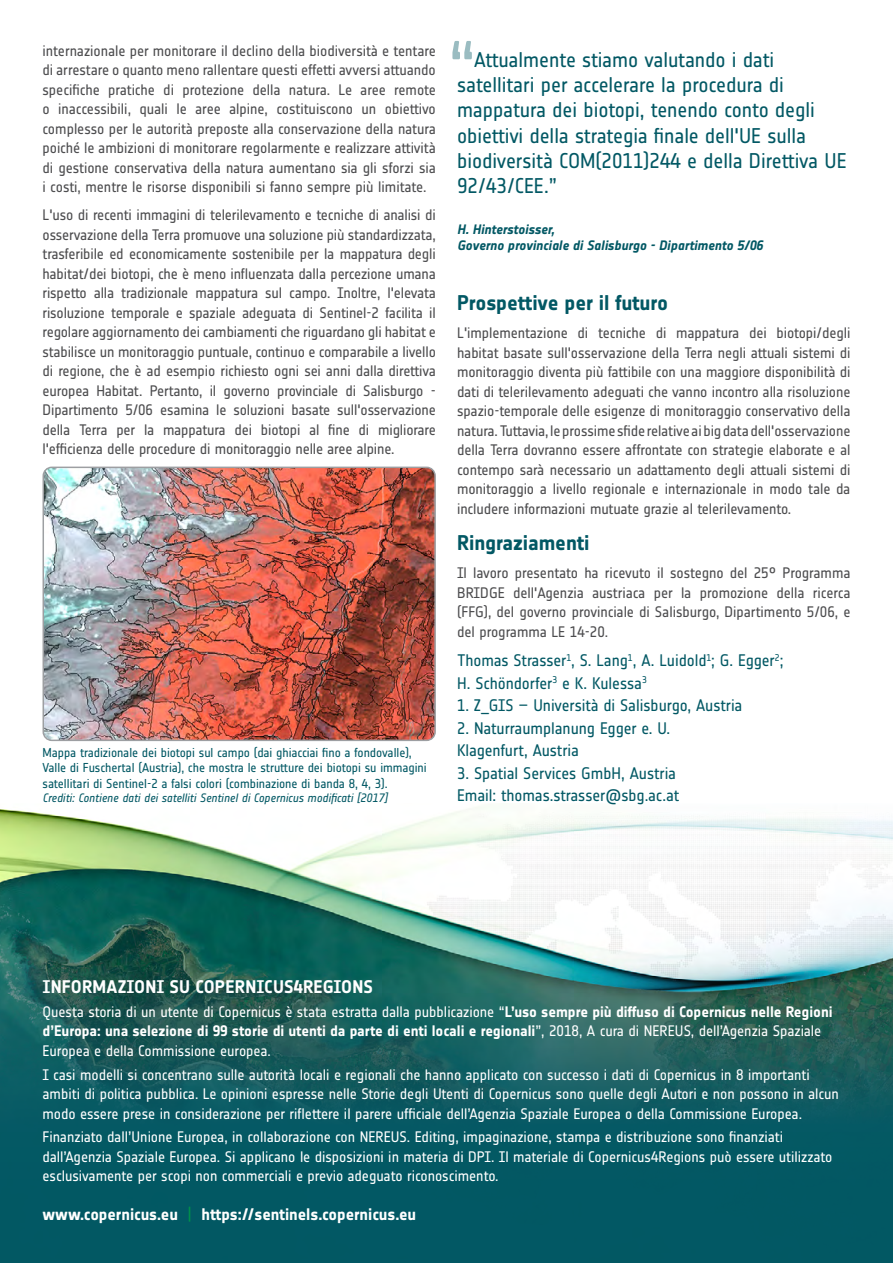
<style>
.page{position:relative;width:893px;height:1263px;background:#fff}
.page>*{position:absolute;margin:0;border:0;box-sizing:border-box;transform-origin:0 0}
.t1{font:21px/25.2px "Notes Esa";letter-spacing:-.005em;color:#025864}
.t2{font:700 21px "Notes Esa";letter-spacing:-.005em;color:#025864}
.t3{font:700 18px "Notes Esa";letter-spacing:.01em;color:#fff}
.t4{font:16.5px/22.5px "Notes Esa";letter-spacing:-.005em;color:#025864}
.t5{font:700 16.5px "Notes Esa";letter-spacing:-.005em;color:#fff}
.t6{font:15px/19.5px "Notes Esa";letter-spacing:-.01em;color:#4d4d4f;text-align:justify}
.t7{font:15px/19.5px "Notes Esa";letter-spacing:-.005em;color:#fff}
.t8{font:italic 700 13.5px/16.2px "Notes Esa";letter-spacing:-.005em;color:#025864}
.t9{font:12.75px/15.3px "Notes Esa";letter-spacing:-.005em;color:#025864}
.t10{font:italic 12px "Notes Esa";letter-spacing:-.005em;color:#025864}
.s1{font-weight:700}
.s2{font-weight:400;color:#009449}
</style>
<div class="page">
<img style="left:0;top:807px;width:893px;height:456px">
<img style="left:43px;top:467px;width:392px;height:273px">
<div style="left:43px;top:467px;width:393px;height:274px;border:2px solid #9d9fa2;border-radius:9px"></div>
<svg style="left:452px;top:41px;width:20px;height:18px"></svg>
<p class="t6" style="left:43px;top:41px;width:395px">internazionale per monitorare il declino della biodiversità e tentare di arrestare o quanto meno rallentare questi effetti avversi attuando specifiche pratiche di protezione della natura. Le aree remote o inaccessibili, quali le aree alpine, costituiscono un obiettivo complesso per le autorità preposte alla conservazione della natura poiché le ambizioni di monitorare regolarmente e realizzare attività di gestione conservativa della natura aumentano sia gli sforzi sia i costi, mentre le risorse disponibili si fanno sempre più limitate.</p>
<p class="t6" style="left:43px;top:205px;width:395px">L'uso di recenti immagini di telerilevamento e tecniche di analisi di osservazione della Terra promuove una soluzione più standardizzata, trasferibile ed economicamente sostenibile per la mappatura degli habitat/dei biotopi, che è meno influenzata dalla percezione umana rispetto alla tradizionale mappatura sul campo. Inoltre, l'elevata risoluzione temporale e spaziale adeguata di Sentinel-2 facilita il regolare aggiornamento dei cambiamenti che riguardano gli habitat e stabilisce un monitoraggio puntuale, continuo e comparabile a livello di regione, che è ad esempio richiesto ogni sei anni dalla direttiva europea Habitat. Pertanto, il governo provinciale di Salisburgo - Dipartimento 5/06 esamina le soluzioni basate sull'osservazione della Terra per la mappatura dei biotopi al fine di migliorare l'efficienza delle procedure di monitoraggio nelle aree alpine.</p>
<p class="t9" style="left:43px;top:745px;width:386px">Mappa tradizionale dei biotopi sul campo (dai ghiacciai fino a fondovalle),<br>Valle di Fuschertal (Austria), che mostra le strutture dei biotopi su immagini satellitari di Sentinel-2 a falsi colori (combinazione di banda 8, 4, 3).</p>
<p class="t10" style="left:43px;top:791px;width:347px">Crediti: Contiene dati dei satelliti Sentinel di Copernicus modificati [2017]</p>
<h1 class="t1" style="left:457px;top:47px;width:391px;text-indent:17px">Attualmente stiamo valutando i dati satellitari per accelerare la procedura di mappatura dei biotopi, tenendo conto degli obiettivi della strategia finale dell'UE sulla biodiversità COM(2011)244 e della Direttiva UE 92/43/CEE.”</h1>
<p class="t8" style="left:457px;top:221px;width:307px">H. Hinterstoisser,<br>Governo provinciale di Salisburgo - Dipartimento 5/06</p>
<h1 class="t2" style="left:457px;top:291px;width:213px">Prospettive per il futuro</h1>
<p class="t6" style="left:457px;top:323px;width:395px">L'implementazione di tecniche di mappatura dei biotopi/degli habitat basate sull'osservazione della Terra negli attuali sistemi di monitoraggio diventa più fattibile con una maggiore disponibilità di dati di telerilevamento adeguati che vanno incontro alla risoluzione spazio-temporale delle esigenze di monitoraggio conservativo della natura. Tuttavia, le prossime sfide relative ai big data dell'osservazione della Terra dovranno essere affrontate con strategie elaborate e al contempo sarà necessario un adattamento degli attuali sistemi di monitoraggio a livello regionale e internazionale in modo tale da includere informazioni mutuate grazie al telerilevamento.</p>
<h1 class="t2" style="left:457px;top:531px;width:134px">Ringraziamenti</h1>
<p class="t6" style="left:457px;top:563px;width:395px">Il lavoro presentato ha ricevuto il sostegno del 25° Programma BRIDGE dell'Agenzia austriaca per la promozione della ricerca (FFG), del governo provinciale di Salisburgo, Dipartimento 5/06, e del programma LE 14-20.</p>
<p class="t4" style="left:457px;top:649px;width:328px">Thomas Strasser<sup>1</sup>, S. Lang<sup>1</sup>, A. Luidold<sup>1</sup>; G. Egger<sup>2</sup>;<br>H. Schöndorfer<sup>3</sup> e K. Kulessa<sup>3</sup></p>
<p class="t4" style="left:457px;top:694px;width:287px">1. Z_GIS – Università di Salisburgo, Austria</p>
<p class="t4" style="left:457px;top:717px;width:215px">2. Naturraumplanung Egger e. U.<br>Klagenfurt, Austria</p>
<p class="t4" style="left:457px;top:762px;width:224px">3. Spatial Services GmbH, Austria<br>Email: thomas.strasser@sbg.ac.at</p>
<p class="t3" style="left:43px;top:976px;width:332px">INFORMAZIONI SU COPERNICUS4REGIONS</p>
<p class="t7" style="left:43px;top:1002px;width:792px">Questa storia di un utente di Copernicus è stata estratta dalla pubblicazione “<span class="s1">L’uso sempre più diffuso di Copernicus nelle Regioni d’Europa: una selezione di 99 storie di utenti da parte di enti locali e regionali</span>”, 2018, A cura di NEREUS, dell’Agenzia Spaziale<br>Europea e della Commissione europea.</p>
<p class="t7" style="left:43px;top:1065px;width:798px">I casi modelli si concentrano sulle autorità locali e regionali che hanno applicato con successo i dati di Copernicus in 8 importanti ambiti di politica pubblica. Le opinioni espresse nelle Storie degli Utenti di Copernicus sono quelle degli Autori e non possono in alcun modo essere prese in considerazione per riflettere il parere ufficiale dell’Agenzia Spaziale Europea o della Commissione Europea.</p>
<p class="t7" style="left:43px;top:1127px;width:791px">Finanziato dall’Unione Europea, in collaborazione con NEREUS. Editing, impaginazione, stampa e distribuzione sono finanziati dall’Agenzia Spaziale Europea. Si applicano le disposizioni in materia di DPI. Il materiale di Copernicus4Regions può essere utilizzato esclusivamente per scopi non commerciali e previo adeguato riconoscimento.</p>
<p class="t5" style="left:43px;top:1204px;width:375px">www.copernicus.eu <span class="s2">|</span> https://sentinels.copernicus.eu</p>
</div>
